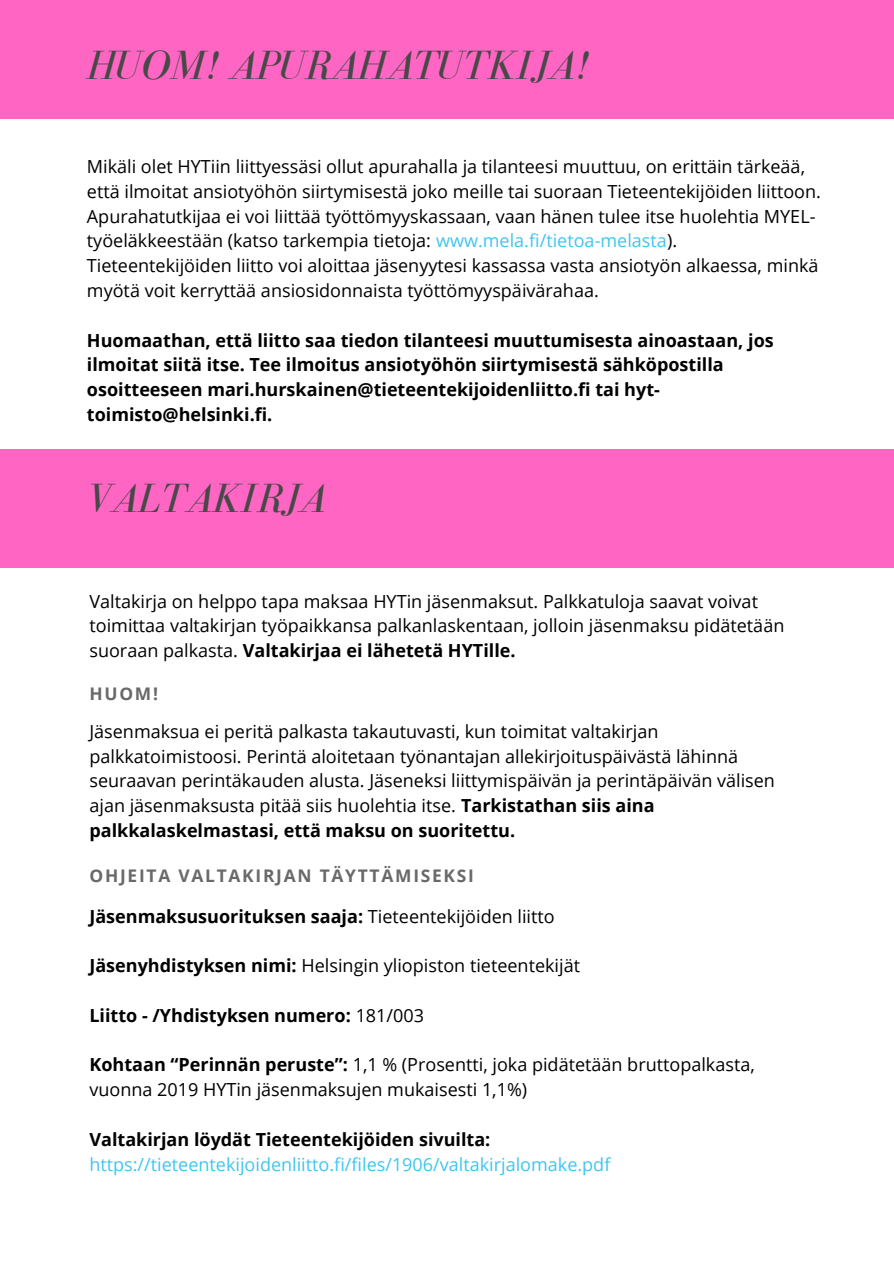
<style>
.page{position:relative;width:894px;height:1264px;background:#fff}
.page>*{position:absolute;margin:0;border:0;box-sizing:border-box;transform-origin:0 0}
.t1{font:italic 42px "Bodoni FLF";color:#484848}
.t2{font:18px/24.8px "Open Sans";color:#000}
.t3{font:700 18px/24.8px "Open Sans";color:#000}
.t4{font:18px "Open Sans";color:#3fc6ee}
.t5{font:700 17.4px "Open Sans";letter-spacing:.1em;color:#6a6869}
.s1{color:#3fc6ee}
.s2{font-weight:700}
.s3{font-weight:400}
</style>
<div class="page">
<div style="left:0;top:0;width:893px;height:118px;background:#ff66c4"></div>
<div style="left:0;top:449px;width:893px;height:118px;background:#ff66c4"></div>
<h1 class="t1" style="left:87px;top:42px;width:503px">HUOM! APURAHATUTKIJA!</h1>
<p class="t2" style="left:87px;top:154px;width:735px">Mikäli olet HYTiin liittyessäsi ollut apurahalla ja tilanteesi muuttuu, on erittäin tärkeää, että ilmoitat ansiotyöhön siirtymisestä joko meille tai suoraan Tieteentekijöiden liittoon.<br>Apurahatutkijaa ei voi liittää työttömyyskassaan, vaan hänen tulee itse huolehtia MYEL&shy;työeläkkeestään (katso tarkempia tietoja: <span class="s1">www.mela.fi/tietoa-melasta</span>).<br>Tieteentekijöiden liitto voi aloittaa jäsenyytesi kassassa vasta ansiotyön alkaessa, minkä myötä voit kerryttää ansiosidonnaista työttömyyspäivärahaa.</p>
<p class="t3" style="left:87px;top:327px;width:688px">Huomaathan, että liitto saa tiedon tilanteesi muuttumisesta ainoastaan, jos ilmoitat siitä itse. Tee ilmoitus ansiotyöhön siirtymisestä sähköpostilla osoitteeseen mari.hurskainen@tieteentekijoidenliitto.fi tai hyt&shy;toimisto@helsinki.fi.</p>
<h1 class="t1" style="left:87px;top:475px;width:240px">VALTAKIRJA</h1>
<p class="t2" style="left:89px;top:588px;width:696px">Valtakirja on helppo tapa maksaa HYTin jäsenmaksut. Palkkatuloja saavat voivat toimittaa valtakirjan työpaikkansa palkanlaskentaan, jolloin jäsenmaksu pidätetään suoraan palkasta. <span class="s2">Valtakirjaa ei lähetetä HYTille.</span></p>
<p class="t5" style="left:89px;top:681px;width:70px">HUOM!</p>
<p class="t2" style="left:89px;top:718px;width:687px">Jäsenmaksua ei peritä palkasta takautuvasti, kun toimitat valtakirjan palkkatoimistoosi. Perintä aloitetaan työnantajan allekirjoituspäivästä lähinnä seuraavan perintäkauden alusta. Jäseneksi liittymispäivän ja perintäpäivän välisen ajan jäsenmaksusta pitää siis huolehtia itse. <span class="s2">Tarkistathan siis aina palkkalaskelmastasi, että maksu on suoritettu.</span></p>
<p class="t5" style="left:89px;top:863px;width:386px">OHJEITA VALTAKIRJAN TÄYTTÄMISEKSI</p>
<p class="t3" style="left:89px;top:903px;width:466px">Jäsenmaksusuorituksen saaja: <span class="s3">Tieteentekijöiden liitto</span></p>
<p class="t2" style="left:89px;top:953px;width:492px"><span class="s2">Jäsenyhdistyksen nimi:</span> Helsingin yliopiston tieteentekijät</p>
<p class="t3" style="left:89px;top:1002px;width:336px">Liitto - /Yhdistyksen numero: <span class="s3">181/003</span></p>
<p class="t2" style="left:89px;top:1052px;width:666px"><span class="s2">Kohtaan “Perinnän peruste”:</span> 1,1 % (Prosentti, joka pidätetään bruttopalkasta, vuonna 2019 HYTin jäsenmaksujen mukaisesti 1,1%)</p>
<p class="t3" style="left:89px;top:1126px;width:402px">Valtakirjan löydät Tieteentekijöiden sivuilta:</p>
<p class="t4" style="left:89px;top:1151px;width:522px">https://tieteentekijoidenliitto.fi/files/1906/valtakirjalomake.pdf</p>
</div>
